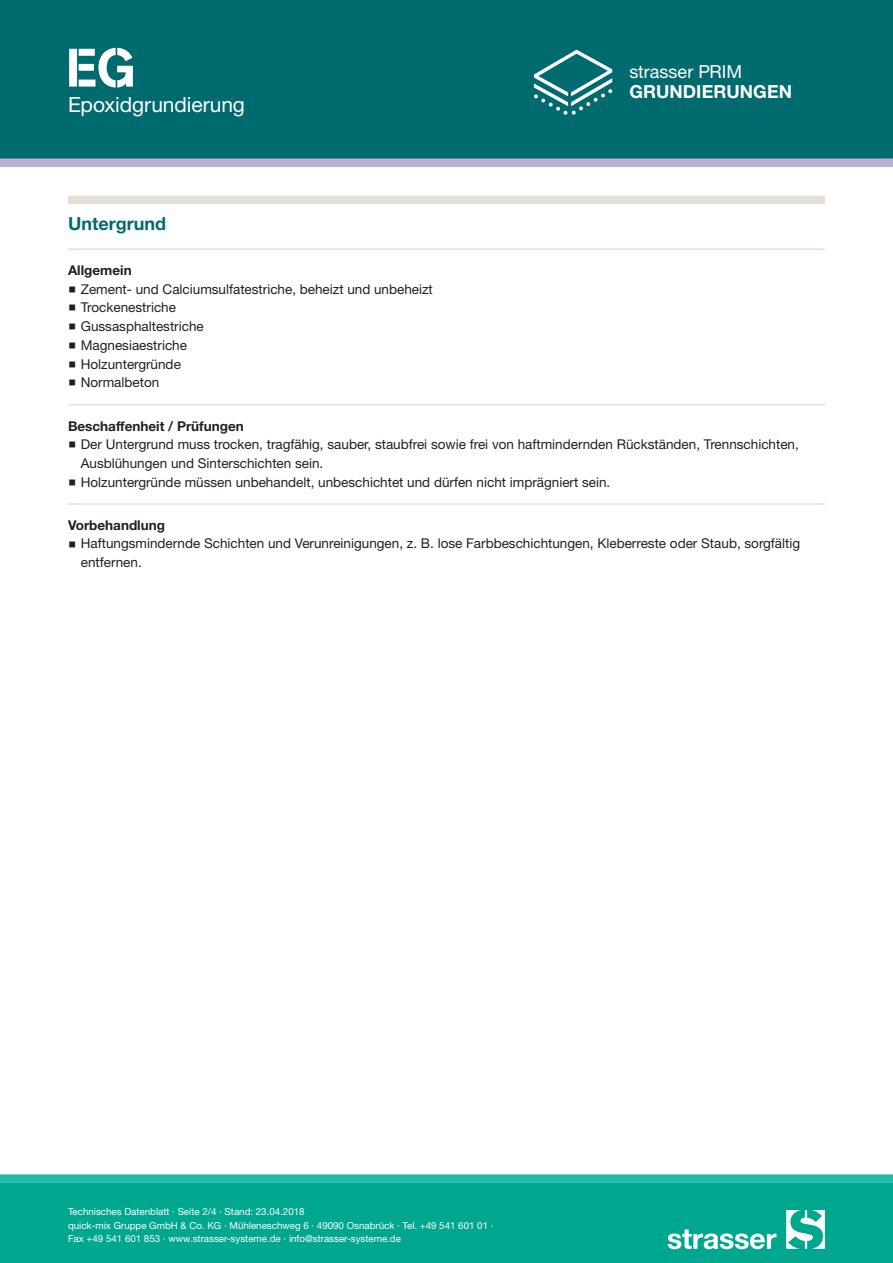
<style>
.page{position:relative;width:893px;height:1263px;background:#fff}
.page>*{position:absolute;margin:0;border:0;box-sizing:border-box;transform-origin:0 0}
.CB_AF_STR_Produkt_ku{font:700 54px "Standard CT Stencil";color:#fff}
.CB_AF_STR_Produkt_la{font:21px "Helvetica Neue LT Std";letter-spacing:-.005em;color:#fff}
.CB_AF_STR_Produktgru{font:700 18px "Helvetica Neue LT Std";letter-spacing:.005em;color:#fff}
.CB_AF_STR_Produktgru-2{font:18px "Helvetica Neue LT Std";color:#fff}
.t1{font:700 18px "Helvetica Neue LT Std";color:#006b6e}
.t2{font:13.5px/18.6px "Helvetica Neue LT Std";color:#231f20}
.t3{font:9.75px/13.5px "Helvetica Neue LT Std";color:#fff}
.s1{font-weight:700}
</style>
<div class="page">
<div style="left:0;top:1183px;width:893px;height:80px;background:#00a78f"></div>
<div style="left:0;top:0;width:893px;height:159px;background:#006b6e"></div>
<svg style="left:668px;top:1229px;width:108px;height:20px"></svg>
<svg style="left:786px;top:1210px;width:39px;height:39px"></svg>
<div style="left:0;top:1174px;width:893px;height:9px;background:#22bbab"></div>
<div style="left:0;top:159px;width:893px;height:8px;background:#b9b1d6"></div>
<svg style="left:534px;top:50px;width:78px;height:65px"></svg>
<div style="left:68px;top:196px;width:757px;height:8px;background:#e5e0d7"></div>
<hr style="left:68px;top:248px;width:757px;height:2px;background:#e5e0d7">
<hr style="left:68px;top:404px;width:757px;height:1px;background:#e5e0d7">
<hr style="left:68px;top:503px;width:757px;height:2px;background:#e5e0d7">
<p class="CB_AF_STR_Produkt_ku" style="left:66px;top:34px;width:71px">EG</p>
<p class="CB_AF_STR_Produkt_la" style="left:68px;top:92px;width:178px">Epoxidgrundierung</p>
<p class="CB_AF_STR_Produktgru-2" style="left:629px;top:61px;width:114px">strasser PRIM</p>
<p class="CB_AF_STR_Produktgru" style="left:629px;top:81px;width:164px">GRUNDIERUNGEN</p>
<p class="t1" style="left:68px;top:212px;width:100px">Untergrund</p>
<p class="t2" style="left:81px;top:261px;width:354px;text-indent:-13px"><span class="s1">Allgemein<br></span>Zement- und Calciumsulfatestriche, beheizt und unbeheizt<br>Trockenestriche<br>Gussasphaltestriche<br>Magnesiaestriche<br>Holzuntergründe<br>Normalbeton</p>
<p class="t2" style="left:81px;top:417px;width:720px;text-indent:-13px"><span class="s1">Beschaffenheit / Prüfungen<br></span>Der Untergrund muss trocken, tragfähig, sauber, staubfrei sowie frei von haftmindernden Rückständen, Trennschichten, Ausblühungen und Sinterschichten sein.<br>Holzuntergründe müssen unbehandelt, unbeschichtet und dürfen nicht imprägniert sein.</p>
<p class="t2" style="left:81px;top:516px;width:721px;text-indent:-13px"><span class="s1">Vorbehandlung<br></span>Haftungsmindernde Schichten und Verunreinigungen, z. B. lose Farbbeschichtungen, Kleberreste oder Staub, sorgfältig entfernen.</p>
<p class="t3" style="left:68px;top:1205px;width:427px">Technisches Datenblatt · Seite 2/4 · Stand: 23.04.2018<br>quick-mix Gruppe GmbH &amp; Co. KG · Mühleneschweg 6 · 49090 Osnabrück · Tel. +49 541 601 01 ·<br>Fax +49 541 601 853 · www.strasser-systeme.de · info@strasser-systeme.de</p>
</div>
